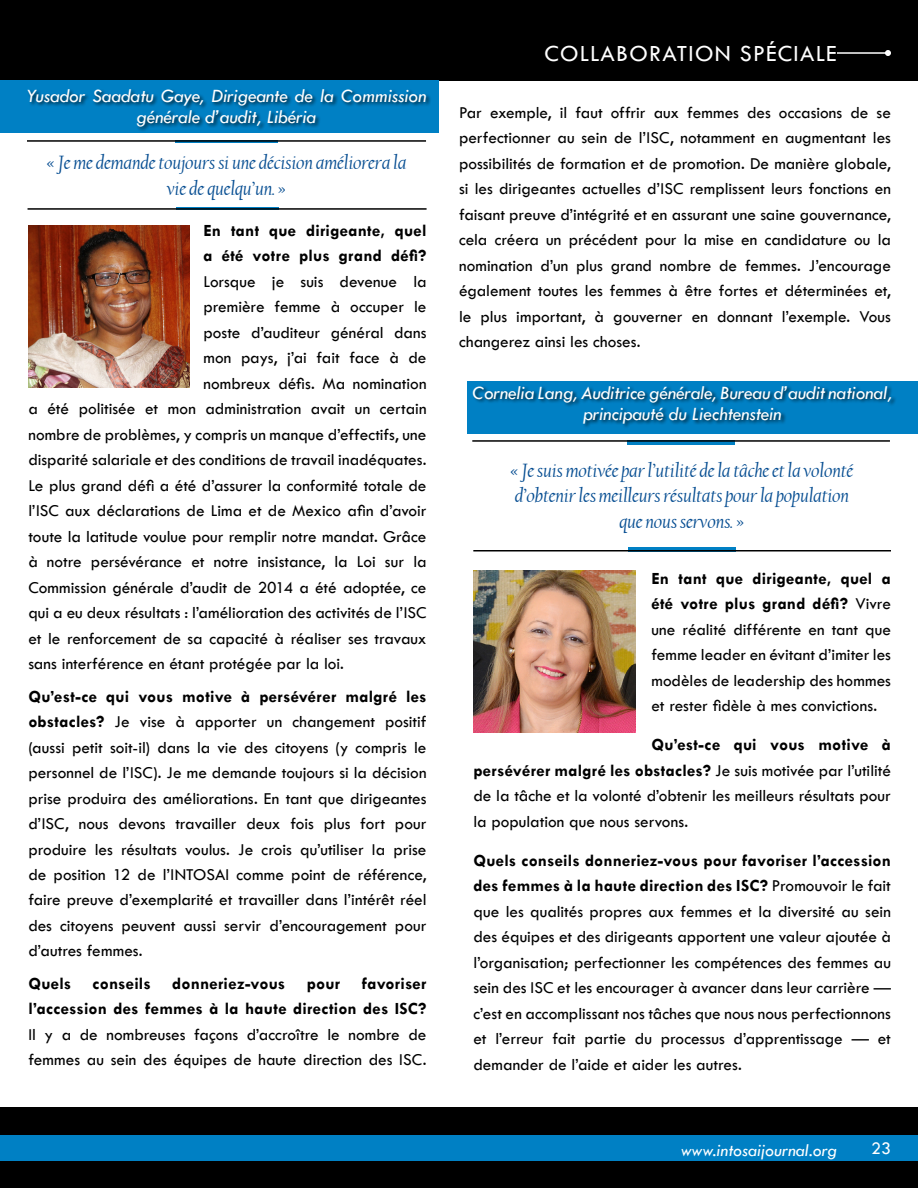
<style>
.page{position:relative;width:918px;height:1188px;background:#fff}
.page>*{position:absolute;margin:0;border:0;box-sizing:border-box;transform-origin:0 0}
.t1{font:24px "Tw Cen";letter-spacing:.05em;color:#fff}
.t2{font:italic 20.25px/25.5px "Californian FB";letter-spacing:-.015em;color:#074e92;text-align:center}
.t3{font:italic 19.5px/21px "Tw Cen";letter-spacing:-.01em;color:#fff;text-align:center}
.t4{font:italic 18px "Tw Cen";color:#fff}
.t5{font:18px "Tw Cen";color:#fff}
.t6{font:17.25px/25.5px "Tw Cen";letter-spacing:-.005em;color:#000;text-align:justify}
.t7{font:700 17.25px/25.5px "Tw Cen";letter-spacing:.015em;color:#000}
.s1{font-weight:700}
</style>
<div class="page">
<div style="left:0;top:1107px;width:918px;height:81px;background:#000"></div>
<div style="left:0;top:1135px;width:918px;height:26px;background:#0080c4"></div>
<div style="left:0;top:0;width:918px;height:81px;background:#000"></div>
<hr style="left:837px;top:52px;width:51px;height:2px;background:#fff">
<svg style="left:885px;top:50px;width:6px;height:6px"></svg>
<div style="left:0;top:80px;width:439px;height:52px;background:#0080c4"></div>
<div style="left:27px;top:89px;width:405px;height:43px;background:#000;opacity:.75"></div>
<div style="left:468px;top:381px;width:450px;height:53px;background:#0080c4"></div>
<div style="left:472px;top:385px;width:425px;height:44px;background:#000;opacity:.75"></div>
<img style="left:473px;top:570px;width:162px;height:162px">
<div style="left:628px;top:547px;width:108px;height:5px;background:#0080c4"></div>
<hr style="left:473px;top:550px;width:418px;height:2px;background:#000">
<hr style="left:627px;top:440px;width:108px;height:4px;background:#0080c4">
<hr style="left:472px;top:440px;width:418px;height:2px;background:#000">
<img style="left:28px;top:225px;width:162px;height:162px">
<hr style="left:175px;top:140px;width:103px;height:3px;background:#0080c4">
<hr style="left:27px;top:140px;width:399px;height:2px;background:#000">
<hr style="left:176px;top:207px;width:103px;height:3px;background:#0080c4">
<hr style="left:28px;top:208px;width:399px;height:2px;background:#000">
<p class="t3" style="left:26px;top:85px;width:402px">Yusador Saadatu Gaye, Dirigeante de la Commission générale d’audit, Libéria</p>
<p class="t2" style="left:47px;top:150px;width:361px">« Je me demande toujours si une décision améliorera la vie de quelqu’un. »</p>
<p class="t7" style="left:203px;top:217px;width:225px">En tant que dirigeante, quel a été votre plus grand défi?</p>
<p class="t6" style="left:203px;top:269px;width:225px">Lorsque je suis devenue la</p>
<p class="t6" style="left:203px;top:294px;width:225px">première femme à occuper le</p>
<p class="t6" style="left:203px;top:320px;width:225px">poste d’auditeur général dans</p>
<p class="t6" style="left:203px;top:345px;width:225px">mon pays, j’ai fait face à de</p>
<p class="t6" style="left:203px;top:371px;width:225px">nombreux défis. Ma nomination</p>
<p class="t6" style="left:28px;top:396px;width:400px">a été politisée et mon administration avait un certain</p>
<p class="t6" style="left:28px;top:422px;width:400px">nombre de problèmes, y compris un manque d’effectifs, une</p>
<p class="t6" style="left:28px;top:447px;width:400px">disparité salariale et des conditions de travail inadéquates.</p>
<p class="t6" style="left:28px;top:473px;width:400px">Le plus grand défi a été d’assurer la conformité totale de</p>
<p class="t6" style="left:28px;top:498px;width:400px">l’ISC aux déclarations de Lima et de Mexico afin d’avoir</p>
<p class="t6" style="left:28px;top:524px;width:400px">toute la latitude voulue pour remplir notre mandat. Grâce</p>
<p class="t6" style="left:28px;top:549px;width:400px">à notre persévérance et notre insistance, la Loi sur la</p>
<p class="t6" style="left:28px;top:575px;width:400px">Commission générale d’audit de 2014 a été adoptée, ce</p>
<p class="t6" style="left:28px;top:600px;width:400px">qui a eu deux résultats : l’amélioration des activités de l’ISC</p>
<p class="t6" style="left:28px;top:626px;width:400px">et le renforcement de sa capacité à réaliser ses travaux</p>
<p class="t6" style="left:28px;top:651px;width:317px">sans interférence en étant protégée par la loi.</p>
<p class="t6" style="left:28px;top:683px;width:400px"><span class="s1">Qu’est-ce qui vous motive à persévérer malgré les obstacles?</span> Je vise à apporter un changement positif (aussi petit soit-il) dans la vie des citoyens (y compris le personnel de l’ISC). Je me demande toujours si la décision prise produira des améliorations. En tant que dirigeantes d’ISC, nous devons travailler deux fois plus fort pour produire les résultats voulus. Je crois qu’utiliser Ia prise de position 12 de l’INTOSAI comme point de référence, faire preuve d’exemplarité et travailler dans l’intérêt réel des citoyens peuvent aussi servir d’encouragement pour d’autres femmes.</p>
<p class="t7" style="left:28px;top:970px;width:400px">Quels conseils donneriez-vous pour favoriser l’accession des femmes à la haute direction des ISC?</p>
<p class="t6" style="left:28px;top:1021px;width:400px">Il y a de nombreuses façons d’accroître le nombre de femmes au sein des équipes de haute direction des ISC.</p>
<h1 class="t1" style="left:544px;top:39px;width:294px">COLLABORATION SPÉCIALE</h1>
<p class="t6" style="left:459px;top:100px;width:434px">Par exemple, il faut offrir aux femmes des occasions de se perfectionner au sein de l’ISC, notamment en augmentant les possibilités de formation et de promotion. De manière globale, si les dirigeantes actuelles d’ISC remplissent leurs fonctions en faisant preuve d’intégrité et en assurant une saine gouvernance, cela créera un précédent pour la mise en candidature ou la nomination d’un plus grand nombre de femmes. J’encourage également toutes les femmes à être fortes et déterminées et, le plus important, à gouverner en donnant l’exemple. Vous changerez ainsi les choses.</p>
<p class="t3" style="left:472px;top:382px;width:421px">Cornelia Lang, Auditrice générale, Bureau d’audit national, principauté du Liechtenstein</p>
<p class="t2" style="left:510px;top:458px;width:344px">« Je suis motivée par l’utilité de la tâche et la volonté d’obtenir les meilleurs résultats pour la population que nous servons. »</p>
<p class="t6" style="left:651px;top:565px;width:241px"><span class="s1">En tant que dirigeante, quel a été votre plus grand défi?</span> Vivre une réalité différente en tant que femme leader en évitant d’imiter les modèles de leadership des hommes et rester fidèle à mes convictions.</p>
<p class="t6" style="left:473px;top:732px;width:419px;text-indent:178px"><span class="s1">Qu’est-ce qui vous motive à persévérer malgré les obstacles?</span> Je suis motivée par l’utilité de la tâche et la volonté d’obtenir les meilleurs résultats pour la population que nous servons.</p>
<p class="t6" style="left:473px;top:847px;width:419px"><span class="s1">Quels conseils donneriez-vous pour favoriser l’accession des femmes à la haute direction des ISC?</span> Promouvoir le fait que les qualités propres aux femmes et la diversité au sein des équipes et des dirigeants apportent une valeur ajoutée à l’organisation; perfectionner les compétences des femmes au sein des ISC et les encourager à avancer dans leur carrière — c’est en accomplissant nos tâches que nous nous perfectionnons et l’erreur fait partie du processus d’apprentissage — et demander de l’aide et aider les autres.</p>
<p class="t4" style="left:681px;top:1139px;width:158px">www.intosaijournal.org</p>
<p class="t5" style="left:871px;top:1138px;width:21px">23</p>
</div>
